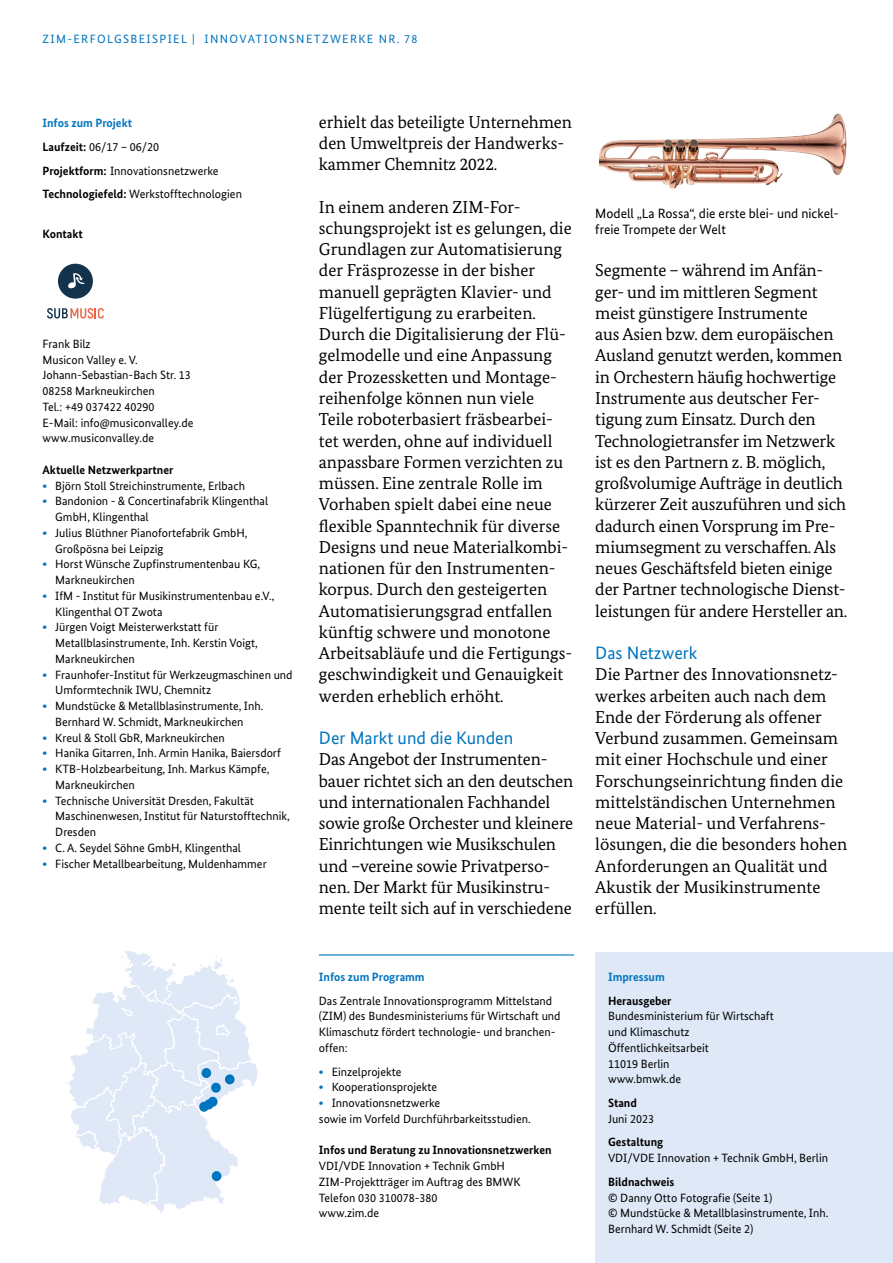
<style>
.page{position:relative;width:893px;height:1263px;background:#fff}
.page>*{position:absolute;margin:0;border:0;box-sizing:border-box;transform-origin:0 0}
.t1{font:18px "Bundes Sans";color:#0075bf}
.Fliesstext{font:17.25px/21.3px "Bundes Serif";letter-spacing:-.005em;color:#000}
.t2{font:13.5px/16.2px "Bundes Sans";color:#000}
.Impressum{font:12px/15.8px "Bundes Sans";color:#000}
.Infos{font:12px "Bundes Sans";color:#000}
.Impressum_H2{font:700 12px "Bundes Sans";color:#000}
.Kopfzeile{font:12px "Bundes Sans";letter-spacing:.11em;color:#0075bf}
.Headlinie_Info{font:700 12px "Bundes Sans";color:#0075bf}
.Absatzformat_1{font:700 12px "Bundes Sans";color:#0075bf}
.Impressum_H1{font:700 12px "Bundes Sans";color:#0075bf}
.s1{font-weight:700}
.s2{font-weight:700;color:#0075bf}
</style>
<div class="page">
<div style="left:595px;top:952px;width:298px;height:311px;background:#dfe8f7"></div>
<hr style="left:319px;top:954px;width:255px;height:1px;background:#0075bf">
<div style="left:58px;top:264px;width:35px;height:35px;background:#13334d;border-radius:50%"></div>
<svg style="left:68px;top:273px;width:16px;height:16px"></svg>
<svg style="left:47px;top:308px;width:57px;height:11px"></svg>
<img style="left:599px;top:113px;width:238px;height:75px">
<svg style="left:67px;top:951px;width:191px;height:262px"></svg>
<div style="left:212px;top:1171px;width:9px;height:10px;background:#0075bf;border-radius:50%"></div>
<svg style="left:204px;top:1099px;width:10px;height:10px"></svg>
<div style="left:208px;top:1097px;width:10px;height:10px;background:#0075bf;border-radius:50%"></div>
<div style="left:199px;top:1102px;width:10px;height:10px;background:#0075bf;border-radius:50%"></div>
<div style="left:202px;top:1068px;width:9px;height:10px;background:#0075bf;border-radius:50%"></div>
<div style="left:211px;top:1083px;width:10px;height:10px;background:#0075bf;border-radius:50%"></div>
<div style="left:225px;top:1074px;width:10px;height:10px;background:#0075bf;border-radius:50%"></div>
<p class="Kopfzeile" style="left:43px;top:32px;width:376px">ZIM-ERFOLGSBEISPIEL | INNOVATIONSNETZWERKE NR. 78</p>
<h1 class="Absatzformat_1" style="left:43px;top:116px;width:91px">Infos zum Projekt</h1>
<p class="Impressum" style="left:43px;top:139px;width:118px"><span class="s1">Laufzeit:</span> 06/17 – 06/20</p>
<p class="Impressum" style="left:43px;top:163px;width:178px"><span class="s1">Projektform:</span> Innovationsnetzwerke</p>
<p class="Impressum" style="left:43px;top:186px;width:201px"><span class="s1">Technologiefeld:</span> Werkstofftechnologien</p>
<h2 class="Impressum_H2" style="left:43px;top:227px;width:42px">Kontakt</h2>
<p class="Infos" style="left:43px;top:337px;width:50px">Frank Bilz</p>
<p class="Infos" style="left:43px;top:353px;width:97px">Musicon Valley e. V.</p>
<p class="Infos" style="left:43px;top:368px;width:150px">Johann-Sebastian-Bach Str. 13</p>
<p class="Infos" style="left:43px;top:384px;width:114px">08258 Markneukirchen</p>
<p class="Infos" style="left:43px;top:400px;width:114px">Tel.: +49 037422 40290</p>
<p class="Infos" style="left:43px;top:416px;width:152px">E-Mail: info@musiconvalley.de</p>
<p class="Infos" style="left:43px;top:431px;width:113px">www.musiconvalley.de</p>
<h2 class="Impressum_H2" style="left:43px;top:463px;width:132px">Aktuelle Netzwerkpartner</h2>
<p class="Impressum" style="left:43px;top:478px;width:204px"><span class="s2">•</span> Björn Stoll Streichinstrumente, Erlbach</p>
<p class="Impressum" style="left:55px;top:493px;width:214px;text-indent:-13px"><span class="s2">•</span> Bandonion - &amp; Concertinafabrik Klingenthal<br>GmbH, Klingenthal</p>
<p class="Impressum" style="left:55px;top:525px;width:194px;text-indent:-13px"><span class="s2">•</span> Julius Blüthner Pianofortefabrik GmbH,<br>Großpösna bei Leipzig</p>
<p class="Impressum" style="left:55px;top:556px;width:206px;text-indent:-13px"><span class="s2">•</span> Horst Wünsche Zupfinstrumentenbau KG,<br>Markneukirchen</p>
<p class="Impressum" style="left:55px;top:588px;width:221px;text-indent:-13px"><span class="s2">•</span> IfM - Institut für Musikinstrumentenbau e.V.,<br>Klingenthal OT Zwota</p>
<p class="Impressum" style="left:55px;top:619px;width:204px;text-indent:-13px"><span class="s2">•</span> Jürgen Voigt Meisterwerkstatt für<br>Metallblasinstrumente, Inh. Kerstin Voigt,<br>Markneukirchen</p>
<p class="Impressum" style="left:55px;top:667px;width:239px;text-indent:-13px"><span class="s2">•</span> Fraunhofer-Institut für Werkzeugmaschinen und<br>Umformtechnik IWU, Chemnitz</p>
<p class="Impressum" style="left:43px;top:698px;width:222px;text-align:center"><span class="s2">•</span> Mundstücke &amp; Metallblasinstrumente, Inh.<br>Bernhard W. Schmidt, Markneukirchen</p>
<p class="Impressum" style="left:43px;top:730px;width:184px"><span class="s2">•</span> Kreul &amp; Stoll GbR, Markneukirchen</p>
<p class="Impressum" style="left:43px;top:745px;width:240px"><span class="s2">•</span> Hanika Gitarren, Inh. Armin Hanika, Baiersdorf</p>
<p class="Impressum" style="left:55px;top:761px;width:216px;text-indent:-13px"><span class="s2">•</span> KTB-Holzbearbeitung, Inh. Markus Kämpfe,<br>Markneukirchen</p>
<p class="Impressum" style="left:55px;top:793px;width:236px;text-indent:-13px"><span class="s2">•</span> Technische Universität Dresden, Fakultät<br>Maschinenwesen, Institut für Naturstofftechnik,<br>Dresden</p>
<p class="Impressum" style="left:43px;top:840px;width:200px"><span class="s2">•</span> C. A. Seydel Söhne GmbH, Klingenthal</p>
<p class="Impressum" style="left:43px;top:856px;width:226px"><span class="s2">•</span> Fischer Metallbearbeitung, Muldenhammer</p>
<p class="Fliesstext" style="left:319px;top:111px;width:255px">erhielt das beteiligte Unternehmen den Umweltpreis der Handwerks&shy;kammer Chemnitz 2022.</p>
<p class="Fliesstext" style="left:319px;top:196px;width:255px">In einem anderen ZIM-For&shy;schungsprojekt ist es gelungen, die<br>Grundlagen zur Automatisierung der Fräsprozesse in der bisher manuell geprägten Klavier- und<br>Flügelfertigung zu erarbeiten.<br>Durch die Digitalisierung der Flü&shy;gelmodelle und eine Anpassung der Prozessketten und Montage&shy;reihenfolge können nun viele<br>Teile roboterbasiert fräsbearbei&shy;tet werden, ohne auf individuell anpassbare Formen verzichten zu müssen. Eine zentrale Rolle im<br>Vorhaben spielt dabei eine neue flexible Spanntechnik für diverse<br>Designs und neue Materialkombi&shy;nationen für den Instrumenten&shy;korpus. Durch den gesteigerten<br>Automatisierungsgrad entfallen künftig schwere und monotone<br>Arbeitsabläufe und die Fertigungs&shy;geschwindigkeit und Genauigkeit werden erheblich erhöht.</p>
<h2 class="t1" style="left:319px;top:728px;width:196px">Der Markt und die Kunden</h2>
<p class="Fliesstext" style="left:319px;top:749px;width:256px">Das Angebot der Instrumenten&shy;bauer richtet sich an den deutschen und internationalen Fachhandel sowie große Orchester und kleinere Einrichtungen wie Musikschulen und –vereine sowie Privatperso&shy;nen. Der Markt für Musikinstru&shy;mente teilt sich auf in verschiedene</p>
<p class="t2" style="left:595px;top:205px;width:245px">Modell „La Rossa“, die erste blei- und nickel&shy;freie Trompete der Welt</p>
<p class="Fliesstext" style="left:595px;top:260px;width:254px">Segmente – während im Anfän&shy;ger- und im mittleren Segment meist günstigere Instrumente<br>aus Asien bzw. dem europäischen<br>Ausland genutzt werden, kommen in Orchestern häufig hochwertige<br>Instrumente aus deutscher Fer&shy;tigung zum Einsatz. Durch den<br>Technologietransfer im Netzwerk ist es den Partnern z. B. möglich, großvolumige Aufträge in deutlich kürzerer Zeit auszuführen und sich dadurch einen Vorsprung im Pre&shy;miumsegment zu verschaffen. Als neues Geschäftsfeld bieten einige der Partner technologische Dienst&shy;leistungen für andere Hersteller an.</p>
<h2 class="t1" style="left:595px;top:643px;width:104px">Das Netzwerk</h2>
<p class="Fliesstext" style="left:595px;top:664px;width:253px">Die Partner des Innovationsnetz&shy;werkes arbeiten auch nach dem<br>Ende der Förderung als offener<br>Verbund zusammen. Gemeinsam mit einer Hochschule und einer<br>Forschungseinrichtung finden die mittelständischen Unternehmen neue Material- und Verfahrens&shy;lösungen, die die besonders hohen<br>Anforderungen an Qualität und<br>Akustik der Musikinstrumente erfüllen.</p>
<h1 class="Headlinie_Info" style="left:319px;top:970px;width:107px">Infos zum Programm</h1>
<p class="Impressum" style="left:319px;top:993px;width:243px">Das Zentrale Innovationsprogramm Mittelstand (ZIM) des Bundesministeriums für Wirtschaft und Klimaschutz fördert technologie- und branchen&shy;offen:</p>
<p class="Impressum" style="left:319px;top:1063px;width:84px"><span class="s2">•</span> Einzelprojekte</p>
<p class="Impressum" style="left:319px;top:1079px;width:120px"><span class="s2">•</span> Kooperationsprojekte</p>
<p class="Impressum" style="left:319px;top:1095px;width:123px"><span class="s2">•</span> Innovationsnetzwerke</p>
<p class="Impressum" style="left:319px;top:1111px;width:213px">sowie im Vorfeld Durchführbarkeitsstudien.</p>
<p class="Impressum" style="left:319px;top:1142px;width:234px"><span class="s1">Infos und Beratung zu Innovationsnetzwerken<br></span>VDI/VDE Innovation + Technik GmbH<br>ZIM-Projektträger im Auftrag des BMWK<br>Telefon 030 310078-380<br>www.zim.de</p>
<h1 class="Impressum_H1" style="left:608px;top:970px;width:58px">Impressum</h1>
<h2 class="Impressum_H2" style="left:608px;top:993px;width:65px">Herausgeber</h2>
<p class="Impressum" style="left:608px;top:1008px;width:167px">Bundesministerium für Wirtschaft und Klimaschutz<br>Öffentlichkeitsarbeit<br>11019 Berlin<br>www.bmwk.de</p>
<h2 class="Impressum_H2" style="left:608px;top:1096px;width:30px">Stand</h2>
<p class="Impressum" style="left:608px;top:1111px;width:48px">Juni 2023</p>
<h2 class="Impressum_H2" style="left:608px;top:1135px;width:57px">Gestaltung</h2>
<p class="Impressum" style="left:608px;top:1150px;width:221px">VDI/VDE Innovation + Technik GmbH, Berlin</p>
<h2 class="Impressum_H2" style="left:608px;top:1175px;width:68px">Bildnachweis</h2>
<p class="Impressum" style="left:608px;top:1189px;width:222px">© Danny Otto Fotografie (Seite 1)<br>© Mundstücke &amp; Metallblasinstrumente, Inh.<br>Bernhard W. Schmidt (Seite 2)</p>
</div>
